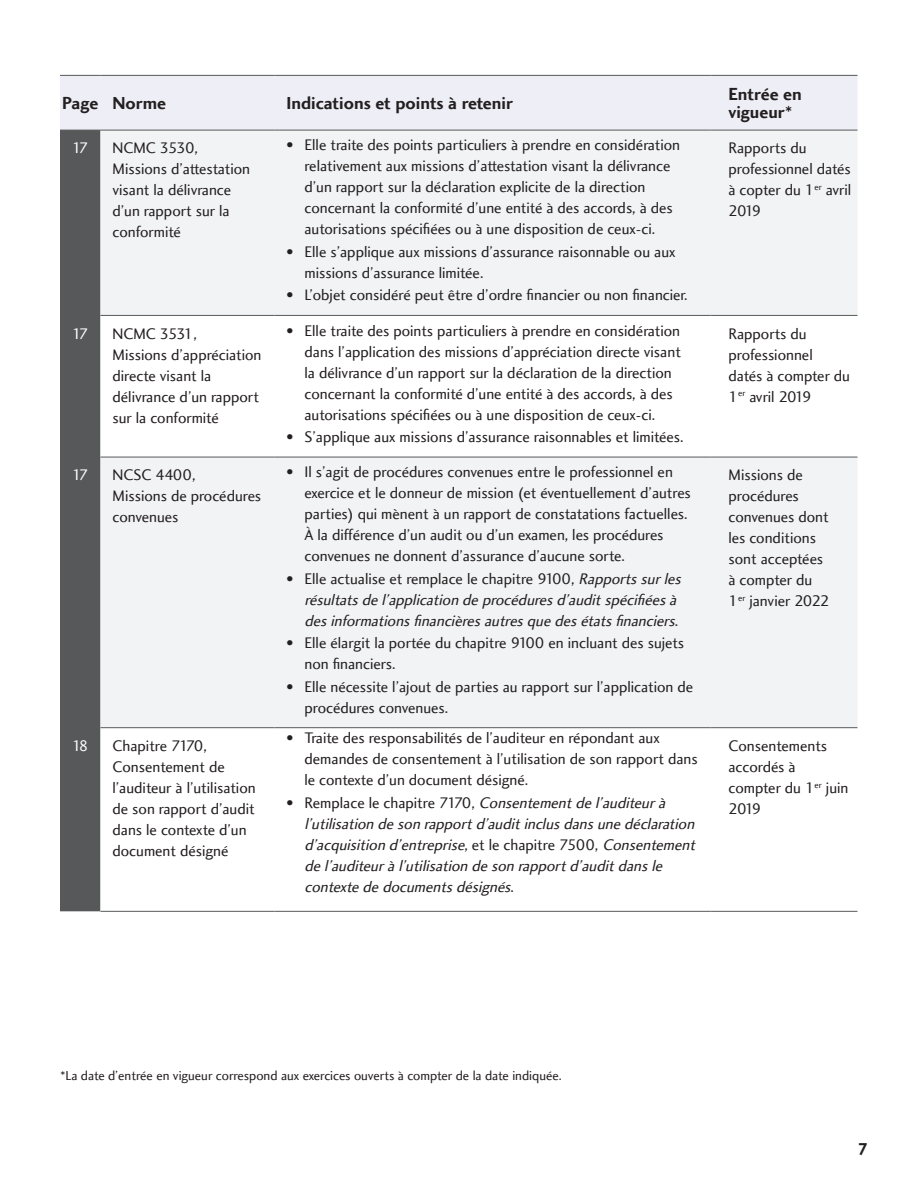
<style>
.page{position:relative;width:918px;height:1188px;background:#fff}
.page>*{position:absolute;margin:0;border:0;box-sizing:border-box;transform-origin:0 0}
.t1{font:18px/18px "Charlotte Sans Bold Plain";color:#231f20}
.t2{font:700 16.5px "Century Gothic";color:#231f20}
.t3{font:15.75px/21px "Charlotte Sans Book Plain";color:#231f20}
.t4{font:italic 15.75px/21px "Charlotte Sans Book Plain";color:#231f20}
.t5{font:15.75px "Charlotte Sans Book Plain";letter-spacing:-.18em;color:#fff}
.t6{font:13.5px "Charlotte Sans Book Plain";color:#231f20}
.s1{font-style:normal}
</style>
<div class="page">
<div style="left:60px;top:76px;width:798px;height:54px;background:#eeeef6"></div>
<div style="left:60px;top:131px;width:40px;height:780px;background:#57585a"></div>
<div style="left:100px;top:131px;width:758px;height:184px;background:#f2f3f4"></div>
<svg style="left:100px;top:316px;width:758px;height:595px"></svg>
<hr style="left:100px;top:315px;width:174px;height:1px;background:#57585a">
<hr style="left:274px;top:315px;width:437px;height:1px;background:#57585a">
<hr style="left:711px;top:315px;width:147px;height:1px;background:#57585a">
<hr style="left:100px;top:457px;width:174px;height:1px;background:#57585a">
<hr style="left:274px;top:457px;width:437px;height:1px;background:#57585a">
<hr style="left:711px;top:457px;width:147px;height:1px;background:#57585a">
<hr style="left:100px;top:727px;width:174px;height:1px;background:#57585a">
<hr style="left:274px;top:727px;width:437px;height:1px;background:#57585a">
<hr style="left:711px;top:727px;width:147px;height:1px;background:#57585a">
<hr style="left:100px;top:911px;width:174px;height:1px;background:#57585a">
<hr style="left:274px;top:911px;width:437px;height:1px;background:#57585a">
<hr style="left:711px;top:911px;width:147px;height:1px;background:#57585a">
<hr style="left:60px;top:75px;width:40px;height:1px;background:#57585a">
<hr style="left:100px;top:75px;width:174px;height:1px;background:#57585a">
<hr style="left:274px;top:75px;width:437px;height:1px;background:#57585a">
<hr style="left:711px;top:75px;width:147px;height:1px;background:#57585a">
<hr style="left:60px;top:130px;width:40px;height:1px;background:#57585a">
<hr style="left:100px;top:130px;width:174px;height:1px;background:#57585a">
<hr style="left:274px;top:130px;width:437px;height:1px;background:#57585a">
<hr style="left:711px;top:130px;width:147px;height:1px;background:#57585a">
<p class="t1" style="left:62px;top:94px;width:106px">Page Norme</p>
<p class="t1" style="left:286px;top:94px;width:228px">Indications et points à retenir</p>
<p class="t1" style="left:729px;top:85px;width:75px">Entrée en vigueur*</p>
<p class="t5" style="left:72px;top:139px;width:18px">17</p>
<p class="t3" style="left:112px;top:138px;width:139px">NCMC 3530,<br>Missions d’attestation visant la délivrance d’un rapport sur la conformité</p>
<p class="t3" style="left:304px;top:135px;width:377px;text-indent:-18px">• Elle traite des points particuliers à prendre en considération relativement aux missions d’attestation visant la délivrance d’un rapport sur la déclaration explicite de la direction concernant la conformité d’une entité à des accords, à des autorisations spécifiées ou à une disposition de ceux-ci.</p>
<p class="t3" style="left:304px;top:242px;width:373px;text-indent:-18px">• Elle s’applique aux missions d’assurance raisonnable ou aux missions d’assurance limitée.</p>
<p class="t3" style="left:286px;top:285px;width:402px">• L’objet considéré peut être d’ordre financier ou non financier.</p>
<p class="t3" style="left:728px;top:138px;width:124px">Rapports du professionnel datés à copter du 1<sup>er</sup> avril<br>2019</p>
<p class="t5" style="left:72px;top:324px;width:18px">17</p>
<p class="t3" style="left:112px;top:323px;width:151px">NCMC 3531,<br>Missions d’appréciation directe visant la délivrance d’un rapport sur la conformité</p>
<p class="t3" style="left:304px;top:320px;width:378px;text-indent:-18px">• Elle traite des points particuliers à prendre en considération dans l’application des missions d’appréciation directe visant la délivrance d’un rapport sur la déclaration de la direction concernant la conformité d’une entité à des accords, à des autorisations spécifiées ou à une disposition de ceux-ci.</p>
<p class="t3" style="left:286px;top:427px;width:399px">• S’applique aux missions d’assurance raisonnables et limitées.</p>
<p class="t5" style="left:72px;top:466px;width:18px">17</p>
<p class="t3" style="left:112px;top:465px;width:150px">NCSC 4400,<br>Missions de procédures convenues</p>
<p class="t3" style="left:304px;top:462px;width:388px;text-indent:-18px">• Il s’agit de procédures convenues entre le professionnel en exercice et le donneur de mission (et éventuellement d’autres parties) qui mènent à un rapport de constatations factuelles.<br>À la différence d’un audit ou d’un examen, les procédures convenues ne donnent d’assurance d’aucune sorte.</p>
<p class="t4" style="left:304px;top:568px;width:382px;text-indent:-18px"><span class="s1">• Elle actualise et remplace le chapitre 9100,</span> Rapportssurles résultatsde l’application de procéduresd’auditspécifiéesà desinformationsfinancièresautresque desétatsfinanciers<span class="s1">.</span></p>
<p class="t3" style="left:304px;top:633px;width:381px;text-indent:-18px">• Elle élargit la portée du chapitre 9100 en incluant des sujets non financiers.</p>
<p class="t3" style="left:304px;top:676px;width:390px;text-indent:-18px">• Elle nécessite l’ajout de parties au rapport sur l’application de procédures convenues.</p>
<p class="t5" style="left:72px;top:737px;width:18px">18</p>
<p class="t3" style="left:112px;top:735px;width:145px">Chapitre 7170,<br>Consentement de l’auditeur à l’utilisation de son rapport d’audit dans le contexte d’un document désigné</p>
<p class="t3" style="left:304px;top:728px;width:395px;text-indent:-18px">• Traite des responsabilités de l’auditeur en répondant aux demandes de consentement à l’utilisation de son rapport dans le contexte d’un document désigné.</p>
<p class="t4" style="left:304px;top:792px;width:396px;text-indent:-18px"><span class="s1">• Re m p l a ce l e c h a p i t re 7170 ,</span> Consentementde l’auditeurà l’utilisation de son rapportd’auditinclusdansune déclaration d’acquisition d’entreprise<span class="s1">, e t l e c h a p i t re 7 5 0 0 ,</span> Consentement de l’auditeuràl’utilisation de son rapportd’auditdansle contexte de documentsdésignés<span class="s1">.</span></p>
<p class="t3" style="left:728px;top:323px;width:123px">Rapports du professionnel datés à compter du<br>1<sup>er</sup> avril 2019</p>
<p class="t3" style="left:728px;top:465px;width:103px">Missions de procédures convenues dont les conditions sont acceptées à compter du<br>1<sup>er</sup> janvier 2022</p>
<p class="t3" style="left:728px;top:735px;width:121px">Consentements accordés à compter du 1<sup>er</sup> juin<br>2019</p>
<p class="t6" style="left:60px;top:1068px;width:503px">*La date d’entrée en vigueur correspond aux exercices ouverts à compter de la date indiquée.</p>
<p class="t2" style="left:858px;top:1136px;width:11px">7</p>
</div>
